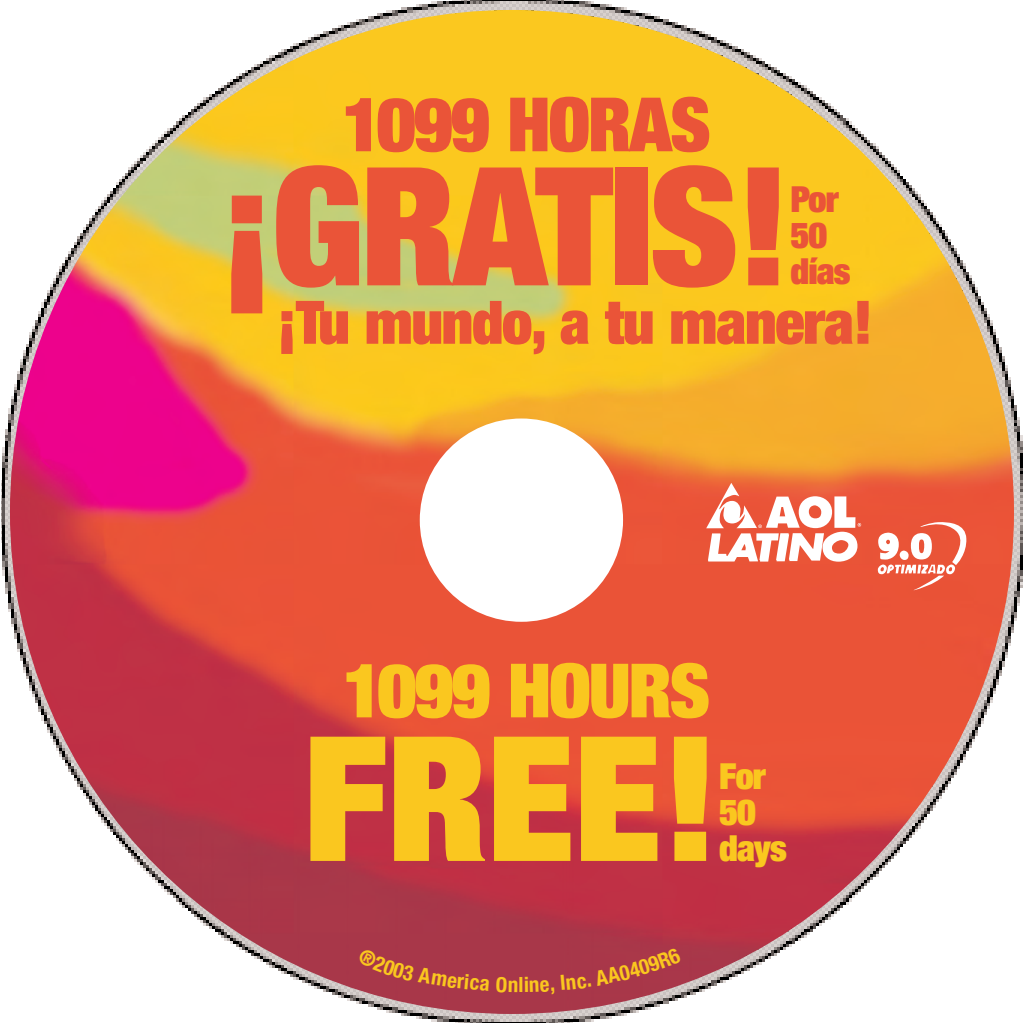
<style>
.page{position:relative;width:1023px;height:1023px;background:#fff}
.page>*{position:absolute;margin:0;border:0;box-sizing:border-box;transform-origin:0 0}
.t1{font:900 expanded 174px "Helvetica Neue";color:#fac71f}
.t2{font:900 expanded 165px "Helvetica Neue";letter-spacing:-.015em;color:#ea5438}
.t3{font:900 expanded 75px "Helvetica Neue";letter-spacing:-.025em;color:#ea5438}
.t4{font:900 expanded 75px "Helvetica Neue";letter-spacing:-.025em;color:#fac71f}
.t5{font:900 expanded 60px "Helvetica Neue";letter-spacing:-.015em;color:#ea5438}
.t6{font:900 expanded 36px/36px "Helvetica Neue";letter-spacing:-.025em;color:#ea5438}
.t7{font:900 expanded 36px/36px "Helvetica Neue";letter-spacing:-.025em;color:#fac71f}
.t8{font:700 condensed 21px "Helvetica Neue";color:#fac71f}
</style>
<div class="page">
<img style="left:1px;top:1px;width:1022px;height:1022px">
<img style="left:10px;top:10px;width:1004px;height:1004px">
<svg style="left:706px;top:483px;width:155px;height:79px"></svg>
<svg style="left:878px;top:522px;width:89px;height:69px"></svg>
<div style="left:420px;top:418px;width:203px;height:204px;background:#fff;border-radius:50%"></div>
<div style="left:357px;top:948px;width:133px;height:43px;background:#a83749"></div>
<svg style="left:496px;top:976px;width:21px;height:16px"></svg>
<div style="left:525px;top:947px;width:156px;height:47px;background:#a83749"></div>
<p class="t3" style="left:342px;top:98px;width:370px">1099 HORAS</p>
<p class="t2" style="left:219px;top:168px;width:573px">¡GRATIS!</p>
<p class="t6" style="left:791px;top:184px;width:61px">Por<br>50 días</p>
<p class="t5" style="left:277px;top:301px;width:598px">¡Tu mundo, a tu manera!</p>
<p class="t4" style="left:343px;top:664px;width:368px">1099 HOURS</p>
<p class="t1" style="left:304px;top:737px;width:417px">FREE!</p>
<p class="t7" style="left:719px;top:762px;width:69px">For<br>50 days</p>
<p class="t8" style="left:519px;top:977px;width:7px">l</p>
</div>
